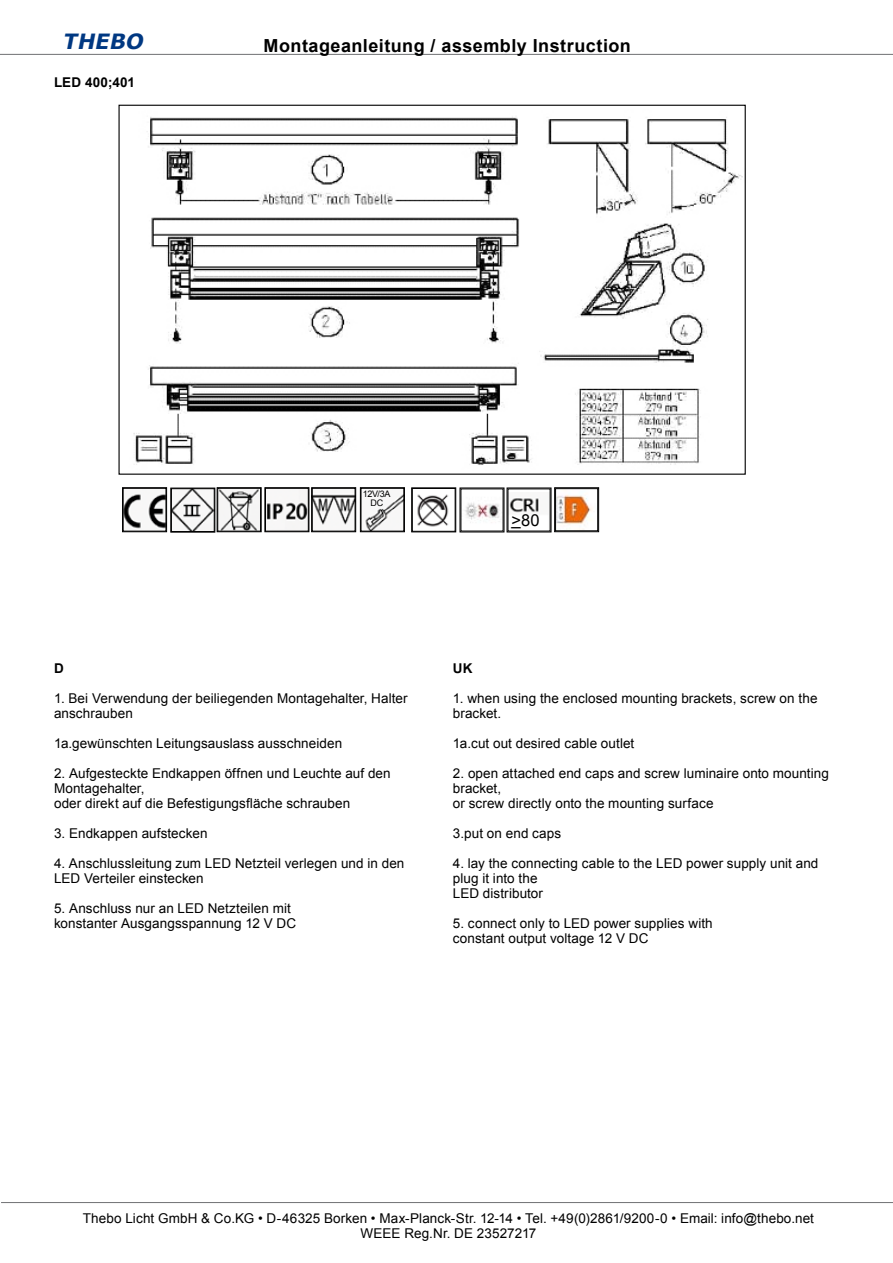
<style>
.page{position:relative;width:893px;height:1263px;background:#fff}
.page>*{position:absolute;margin:0;border:0;box-sizing:border-box;transform-origin:0 0}
.t1{font:italic 700 21px "Verdana";color:#003882}
.t2{font:700 18px "Arial";letter-spacing:.025em;color:#000}
.t3{font:16.5px "Arial";color:#000}
.t4{font:13.5px/15px "Arial";letter-spacing:.005em;color:#000}
.t5{font:700 13.5px "Arial";letter-spacing:.015em;color:#000}
.t6{font:9px/9px "Arial";letter-spacing:-.03em;color:#000;text-align:center}
</style>
<div class="page">
<hr style="left:1px;top:1202px;width:892px;height:1px;background:#707173">
<hr style="left:0;top:54px;width:893px;height:1px;background:#707173">
<img style="left:126px;top:104px;width:620px;height:361px">
<svg style="left:122px;top:487px;width:283px;height:45px"></svg>
<div style="left:171px;top:489px;width:43px;height:43px;border:1px solid #000"></div>
<svg style="left:412px;top:487px;width:187px;height:45px"></svg>
<h1 class="t1" style="left:62px;top:28px;width:87px">THEBO</h1>
<h2 class="t2" style="left:264px;top:34px;width:369px">Montageanleitung / assembly Instruction</h2>
<p class="t5" style="left:54px;top:73px;width:83px">LED 400;401</p>
<p class="t6" style="left:363px;top:489px;width:29px">12V/3A<br>DC</p>
<p class="t3" style="left:512px;top:510px;width:30px">&gt;80</p>
<p class="t3" style="left:512px;top:508px;width:11px">_</p>
<p class="t5" style="left:54px;top:659px;width:11px">D</p>
<p class="t4" style="left:54px;top:691px;width:355px">1. Bei Verwendung der beiliegenden Montagehalter, Halter anschrauben</p>
<p class="t4" style="left:54px;top:736px;width:290px">1a.gewünschten Leitungsauslass ausschneiden</p>
<p class="t4" style="left:54px;top:766px;width:338px">2. Aufgesteckte Endkappen öffnen und Leuchte auf den<br>Montagehalter,<br>oder direkt auf die Befestigungsfläche schrauben</p>
<p class="t4" style="left:54px;top:826px;width:155px">3. Endkappen aufstecken</p>
<p class="t4" style="left:54px;top:856px;width:352px">4. Anschlussleitung zum LED Netzteil verlegen und in den<br>LED Verteiler einstecken</p>
<p class="t4" style="left:54px;top:901px;width:244px">5. Anschluss nur an LED Netzteilen mit konstanter Ausgangsspannung 12 V DC</p>
<p class="t5" style="left:453px;top:659px;width:21px">UK</p>
<p class="t4" style="left:453px;top:691px;width:366px">1. when using the enclosed mounting brackets, screw on the bracket.</p>
<p class="t4" style="left:453px;top:736px;width:183px">1a.cut out desired cable outlet</p>
<p class="t4" style="left:453px;top:766px;width:378px">2. open attached end caps and screw luminaire onto mounting bracket,<br>or screw directly onto the mounting surface</p>
<p class="t4" style="left:453px;top:826px;width:110px">3.put on end caps</p>
<p class="t4" style="left:453px;top:856px;width:367px">4. lay the connecting cable to the LED power supply unit and plug it into the<br>LED distributor</p>
<p class="t4" style="left:453px;top:916px;width:261px">5. connect only to LED power supplies with constant output voltage 12 V DC</p>
<p class="t4" style="left:83px;top:1211px;width:732px;text-align:center">Thebo Licht GmbH &amp; Co.KG • D-46325 Borken • Max-Planck-Str. 12-14 • Tel. +49(0)2861/9200-0 • Email: info@thebo.net<br>WEEE Reg.Nr. DE 23527217</p>
</div>
